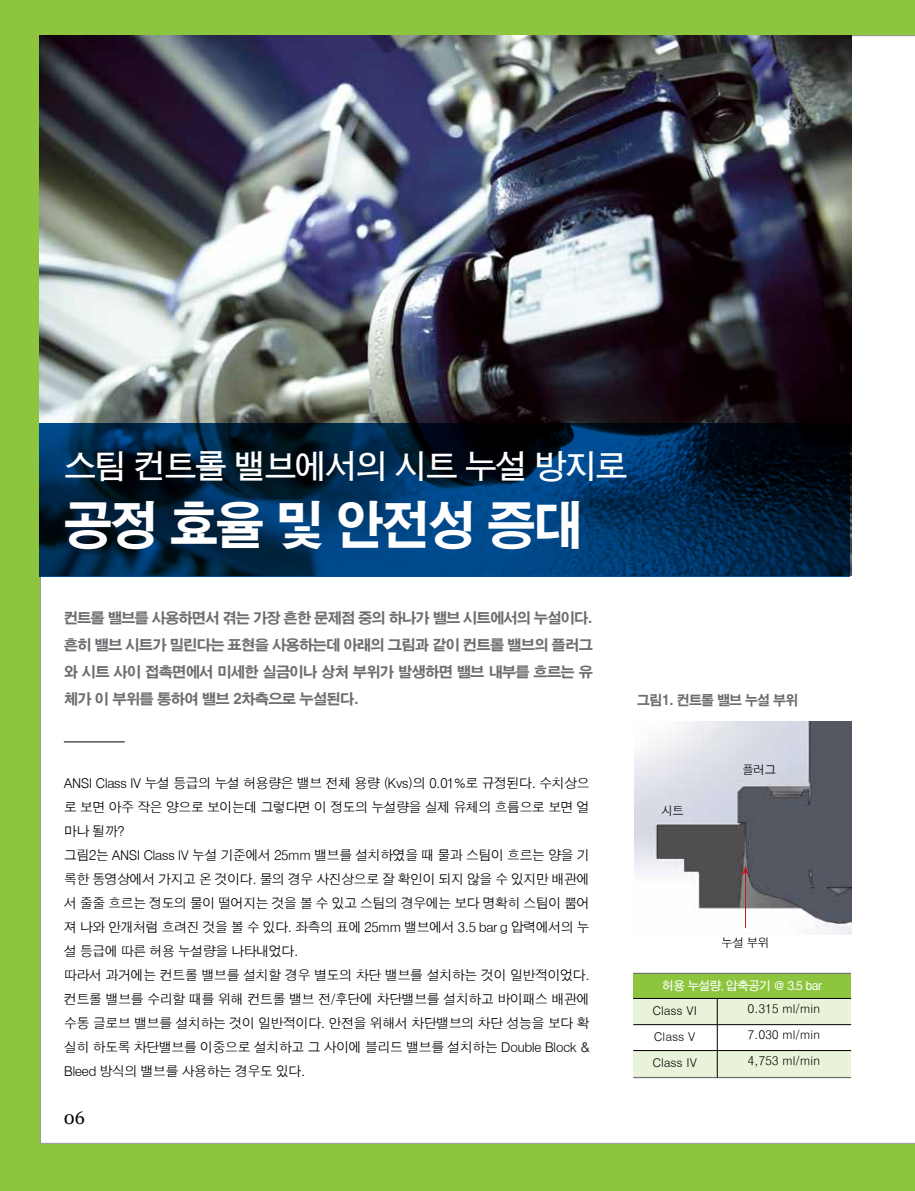
<style>
.page{position:relative;width:915px;height:1191px;background:#fff}
.page>*{position:absolute;margin:0;border:0;box-sizing:border-box;transform-origin:0 0}
.t1{font:51px "H2 gtr E";letter-spacing:-.05em;color:#fff;scale:.95 1}
.t2{font:33px "H2 gtr B";letter-spacing:-.075em;color:#fff}
.t3{font:18px "Georgia";color:#000}
.t4{font:14.25px/27px "H2 gtr E";letter-spacing:-.05em;color:#6d6e71;text-align:justify}
.t5{font:13.5px/24px "H2 gtr M";letter-spacing:-.075em;color:#000}
.t6{font:13.5px "H2 gtr E";letter-spacing:-.05em;color:#6d6e71;scale:.95 1}
.t7{font:12px/26.2px "H2 gtr M";letter-spacing:-.025em;color:#000}
.t8{font:12px "H2 gtr B";letter-spacing:-.075em;color:#fff}
</style>
<div class="page">
<div style="left:0;top:0;width:914px;height:1191px;background:#8dc63e"></div>
<div style="left:40px;top:35px;width:874px;height:1108px;background:#fff"></div>
<div style="left:633px;top:998px;width:217px;height:26px;background:#e8f3d9"></div>
<div style="left:633px;top:1050px;width:217px;height:27px;background:#e8f3d9"></div>
<div style="left:633px;top:974px;width:217px;height:24px;background:#8dc63e"></div>
<img style="left:40px;top:35px;width:810px;height:541px">
<svg style="left:40px;top:423px;width:809px;height:153px;background:#00284c"></svg>
<img style="left:634px;top:721px;width:216px;height:213px">
<hr style="left:745px;top:872px;width:1px;height:56px;background:#c4141b">
<svg style="left:742px;top:866px;width:6px;height:9px"></svg>
<hr style="left:64px;top:741px;width:61px;height:1px;background:#000">
<hr style="left:633px;top:998px;width:217px;height:1px;background:#000">
<hr style="left:633px;top:1024px;width:217px;height:1px;background:#000">
<hr style="left:633px;top:1050px;width:217px;height:1px;background:#000">
<hr style="left:633px;top:972px;width:217px;height:2px;background:#6d6e71">
<hr style="left:633px;top:1077px;width:217px;height:1px;background:#6d6e71">
<hr style="left:716px;top:998px;width:1px;height:79px;background:#000">
<h2 class="t2" style="left:64px;top:445px;width:565px">스팀 컨트롤 밸브에서의 시트 누설 방지로</h2>
<h1 class="t1" style="left:64px;top:492px;width:546px">공정 효율 및 안전성 증대</h1>
<p class="t4" style="left:64px;top:604px;width:530px">컨트롤 밸브를 사용하면서 겪는 가장 흔한 문제점 중의 하나가 밸브 시트에서의 누설이다. 흔히 밸브 시트가 밀린다는 표현을 사용하는데 아래의 그림과 같이 컨트롤 밸브의 플러그 와 시트 사이 접촉면에서 미세한 실금이나 상처 부위가 발생하면 밸브 내부를 흐르는 유 체가 이 부위를 통하여 밸브 2차측으로 누설된다.</p>
<p class="t5" style="left:64px;top:770px;width:527px">ANSI Class IV 누설 등급의 누설 허용량은 밸브 전체 용량 (Kvs)의 0.01%로 규정된다. 수치상으 로 보면 아주 작은 양으로 보이는데 그렇다면 이 정도의 누설량을 실제 유체의 흐름으로 보면 얼 마나 될까?<br>그림2는 ANSI Class IV 누설 기준에서 25mm 밸브를 설치하였을 때 물과 스팀이 흐르는 양을 기 록한 동영상에서 가지고 온 것이다. 물의 경우 사진상으로 잘 확인이 되지 않을 수 있지만 배관에 서 줄줄 흐르는 정도의 물이 떨어지는 것을 볼 수 있고 스팀의 경우에는 보다 명확히 스팀이 뿜어 져 나와 안개처럼 흐려진 것을 볼 수 있다. 좌측의 표에 25mm 밸브에서 3.5 bar g 압력에서의 누 설 등급에 따른 허용 누설량을 나타내었다.<br>따라서 과거에는 컨트롤 밸브를 설치할 경우 별도의 차단 밸브를 설치하는 것이 일반적이었다. 컨트롤 밸브를 수리할 때를 위해 컨트롤 밸브 전/후단에 차단밸브를 설치하고 바이패스 배관에 수동 글로브 밸브를 설치하는 것이 일반적이다. 안전을 위해서 차단밸브의 차단 성능을 보다 확 실히 하도록 차단밸브를 이중으로 설치하고 그 사이에 블리드 밸브를 설치하는 Double Block &amp; Bleed 방식의 밸브를 사용하는 경우도 있다.</p>
<h3 class="t3" style="left:64px;top:1106px;width:23px">06</h3>
<p class="t6" style="left:637px;top:691px;width:171px">그림1. 컨트롤 밸브 누설 부위</p>
<p class="t7" style="left:661px;top:796px;width:25px">시트</p>
<p class="t7" style="left:741px;top:756px;width:36px">플러그</p>
<p class="t7" style="left:721px;top:928px;width:50px">누설 부위</p>
<p class="t8" style="left:661px;top:978px;width:162px">허용 누설량, 압축공기 @ 3.5 bar</p>
<p class="t7" style="left:652px;top:996px;width:46px">Class VI<br>Class V<br>Class IV</p>
<p class="t7" style="left:747px;top:994px;width:75px;text-align:justify">0.315 ml/min 7.030 ml/min 4,753 ml/min</p>
</div>
